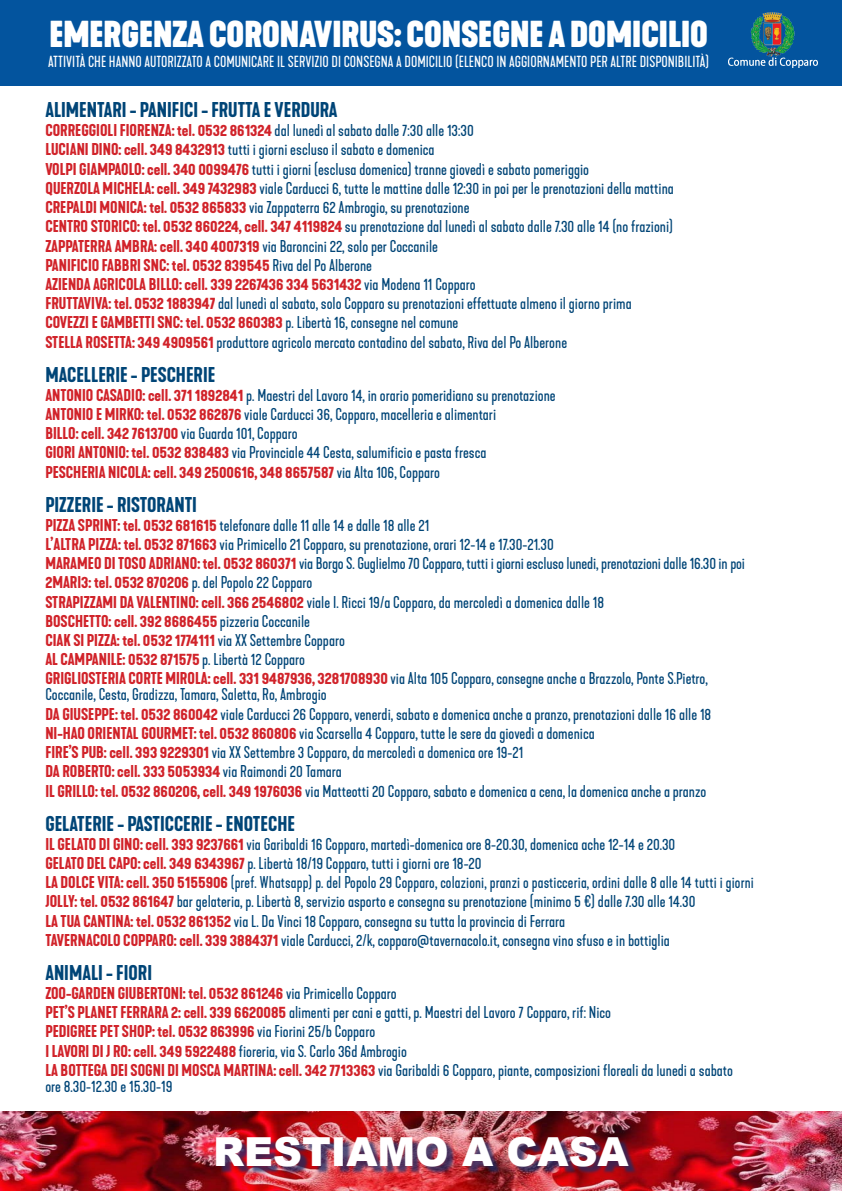
<style>
.page{position:relative;width:842px;height:1191px;background:#fff}
.page>*{position:absolute;margin:0;border:0;box-sizing:border-box;transform-origin:0 0}
.t1{font:900 40px "Arial";color:#fff}
.t2{font:900 35px "Kapra Neue";color:#fff;scale:.95 1}
.t3{font:600 20px "Kapra Neue";color:#004577}
.t4{font:16px/16px "Kapra Neue";color:#004577}
.t5{font:600 16px "Kapra Neue";color:#d1232a}
.t6{font:16px "Kapra Neue";color:#004577;scale:.96 1}
.t7{font:15px "Kapra Neue";color:#fff}
.s1{font-weight:600;color:#d1232a}
.s2{font-weight:400;color:#004577}
</style>
<div class="page">
<div style="left:0;top:0;width:842px;height:85px;background:#03549e"></div>
<img style="left:728px;top:12px;width:90px;height:55px">
<img style="left:0;top:1111px;width:842px;height:80px">
<div style="left:218px;top:1138px;width:420px;height:37px;background:#1a2c64;opacity:.75"></div>
<p class="t2" style="left:49px;top:10px;width:695px">EMERGENZA CORONAVIRUS: CONSEGNE A DOMICILIO</p>
<p class="t7" style="left:48px;top:53px;width:662px">ATTIVITÀ CHE HANNO AUTORIZZATO A COMUNICARE IL SERVIZIO DI CONSEGNA A DOMICILIO (ELENCO IN AGGIORNAMENTO PER ALTRE DISPONIBILITÀ)</p>
<p class="t3" style="left:45px;top:97px;width:294px">ALIMENTARI - PANIFICI - FRUTTA E VERDURA</p>
<p class="t4" style="left:45px;top:123px;width:430px"><span class="s1">CORREGGIOLI FIORENZA: tel. 0532 861324</span> dal lunedì al sabato dalle 7:30 alle 13:30</p>
<p class="t4" style="left:45px;top:142px;width:391px"><span class="s1">LUCIANI DINO: cell. 349 8432913</span> tutti i giorni escluso il sabato e domenica</p>
<p class="t4" style="left:45px;top:161px;width:545px"><span class="s1">VOLPI GIAMPAOLO: cell. 340 0099476</span> tutti i giorni (esclusa domenica) tranne giovedì e sabato pomeriggio</p>
<p class="t4" style="left:45px;top:180px;width:630px"><span class="s1">QUERZOLA MICHELA: cell. 349 7432983</span> viale Carducci 6, tutte le mattine dalle 12:30 in poi per le prenotazioni della mattina</p>
<p class="t4" style="left:45px;top:200px;width:426px"><span class="s1">CREPALDI MONICA: tel. 0532 865833</span> via Zappaterra 62 Ambrogio, su prenotazione</p>
<p class="t4" style="left:45px;top:219px;width:629px"><span class="s1">CENTRO STORICO: tel. 0532 860224, cell. 347 4119824</span> su prenotazione dal lunedì al sabato dalle 7.30 alle 14 (no frazioni)</p>
<p class="t5" style="left:45px;top:235px;width:394px">ZAPPATERRA AMBRA: cell. 340 4007319 <span class="s2">via Baroncini 22, solo per Coccanile</span></p>
<p class="t5" style="left:45px;top:255px;width:328px">PANIFICIO FABBRI SNC: tel. 0532 839545 <span class="s2">Riva del Po Alberone</span></p>
<p class="t5" style="left:45px;top:274px;width:432px">AZIENDA AGRICOLA BILLO: cell. 339 2267436 334 5631432 <span class="s2">via Modena 11 Copparo</span></p>
<p class="t4" style="left:45px;top:296px;width:588px"><span class="s1">FRUTTAVIVA: tel. 0532 1883947</span> dal lunedì al sabato, solo Copparo su prenotazioni effettuate almeno il giorno prima</p>
<p class="t5" style="left:45px;top:312px;width:415px">COVEZZI E GAMBETTI SNC: tel. 0532 860383 <span class="s2">p. Libertà 16, consegne nel comune</span></p>
<p class="t4" style="left:45px;top:334px;width:523px"><span class="s1">STELLA ROSETTA: 349 4909561</span> produttore agricolo mercato contadino del sabato, Riva del Po Alberone</p>
<p class="t3" style="left:45px;top:361px;width:172px">MACELLERIE - PESCHERIE</p>
<p class="t4" style="left:45px;top:387px;width:512px"><span class="s1">ANTONIO CASADIO: cell. 371 1892841</span> p. Maestri del Lavoro 14, in orario pomeridiano su prenotazione</p>
<p class="t4" style="left:45px;top:406px;width:452px"><span class="s1">ANTONIO E MIRKO: tel. 0532 862876</span> viale Carducci 36, Copparo, macelleria e alimentari</p>
<p class="t5" style="left:45px;top:423px;width:254px">BILLO: cell. 342 7613700 <span class="s2">via Guarda 101, Copparo</span></p>
<p class="t4" style="left:45px;top:445px;width:442px"><span class="s1">GIORI ANTONIO: tel. 0532 838483</span> via Provinciale 44 Cesta, salumificio e pasta fresca</p>
<p class="t5" style="left:45px;top:461px;width:396px">PESCHERIA NICOLA: cell. 349 2500616, 348 8657587 <span class="s2">via Alta 106, Copparo</span></p>
<p class="t3" style="left:45px;top:491px;width:153px">PIZZERIE - RISTORANTI</p>
<p class="t4" style="left:45px;top:517px;width:385px"><span class="s1">PIZZA SPRINT: tel. 0532 681615</span> telefonare dalle 11 alle 14 e dalle 18 alle 21</p>
<p class="t4" style="left:45px;top:536px;width:510px"><span class="s1">L’ALTRA PIZZA: tel. 0532 871663</span> via Primicello 21 Copparo, su prenotazione, orari 12-14 e 17.30-21.30</p>
<p class="t4" style="left:45px;top:556px;width:701px"><span class="s1">MARAMEO DI TOSO ADRIANO: tel. 0532 860371</span> via Borgo S. Guglielmo 70 Copparo, tutti i giorni escluso lunedi, prenotazioni dalle 16.30 in poi</p>
<p class="t5" style="left:45px;top:572px;width:268px">2MARI3: tel. 0532 870206 <span class="s2">p. del Popolo 22 Copparo</span></p>
<p class="t4" style="left:45px;top:594px;width:560px"><span class="s1">STRAPIZZAMI DA VALENTINO: cell. 366 2546802</span> viale I. Ricci 19/a Copparo, da mercoledì a domenica dalle 18</p>
<p class="t5" style="left:45px;top:611px;width:266px">BOSCHETTO: cell. 392 8686455 <span class="s2">pizzeria Coccanile</span></p>
<p class="t5" style="left:45px;top:630px;width:301px">CIAK SI PIZZA: tel. 0532 1774111 <span class="s2">via XX Settembre Copparo</span></p>
<p class="t5" style="left:45px;top:649px;width:261px">AL CAMPANILE: 0532 871575 <span class="s2">p. Libertà 12 Copparo</span></p>
<p class="t4" style="left:45px;top:671px;width:664px"><span class="s1">GRIGLIOSTERIA CORTE MIROLA: cell. 331 9487936, 3281708930</span> via Alta 105 Copparo, consegne anche a Brazzolo, Ponte S.Pietro,<br>Coccanile, Cesta, Gradizza, Tamara, Saletta, Ro, Ambrogio</p>
<p class="t4" style="left:45px;top:706px;width:667px"><span class="s1">DA GIUSEPPE: tel. 0532 860042</span> viale Carducci 26 Copparo, venerdi, sabato e domenica anche a pranzo, prenotazioni dalle 16 alle 18</p>
<p class="t4" style="left:45px;top:725px;width:551px"><span class="s1">NI-HAO ORIENTAL GOURMET: tel. 0532 860806</span> via Scarsella 4 Copparo, tutte le sere da giovedì a domenica</p>
<p class="t4" style="left:45px;top:744px;width:479px"><span class="s1">FIRE’S PUB: cell. 393 9229301</span> via XX Settembre 3 Copparo, da mercoledì a domenica ore 19-21</p>
<p class="t5" style="left:45px;top:761px;width:298px">DA ROBERTO: cell. 333 5053934 <span class="s2">via Raimondi 20 Tamara</span></p>
<p class="t4" style="left:45px;top:783px;width:662px"><span class="s1">IL GRILLO: tel. 0532 860206, cell. 349 1976036</span> via Matteotti 20 Copparo, sabato e domenica a cena, la domenica anche a pranzo</p>
<p class="t3" style="left:45px;top:810px;width:251px">GELATERIE - PASTICCERIE - ENOTECHE</p>
<p class="t4" style="left:45px;top:836px;width:631px"><span class="s1">IL GELATO DI GINO: cell. 393 9237661</span> via Garibaldi 16 Copparo, martedì-domenica ore 8-20.30, domenica ache 12-14 e 20.30</p>
<p class="t4" style="left:45px;top:855px;width:438px"><span class="s1">GELATO DEL CAPO: cell. 349 6343967</span> p. Libertà 18/19 Copparo, tutti i giorni ore 18-20</p>
<p class="t6" style="left:45px;top:872px;width:740px"><span class="s1">LA DOLCE VITA: cell. 350 5155906</span> (pref. Whatsapp) p. del Popolo 29 Copparo, colazioni, pranzi o pasticceria, ordini dalle 8 alle 14 tutti i giorni</p>
<p class="t4" style="left:45px;top:894px;width:652px"><span class="s1">JOLLY: tel. 0532 861647</span> bar gelateria, p. Libertà 8, servizio asporto e consegna su prenotazione (minimo 5 €) dalle 7.30 alle 14.30</p>
<p class="t4" style="left:45px;top:913px;width:521px"><span class="s1">LA TUA CANTINA: tel. 0532 861352</span> via L. Da Vinci 18 Copparo, consegna su tutta la provincia di Ferrara</p>
<p class="t4" style="left:45px;top:932px;width:626px"><span class="s1">TAVERNACOLO COPPARO: cell. 339 3884371</span> viale Carducci, 2/k, copparo@tavernacolo.it, consegna vino sfuso e in bottiglia</p>
<p class="t3" style="left:45px;top:959px;width:108px">ANIMALI - FIORI</p>
<p class="t5" style="left:45px;top:983px;width:353px">ZOO-GARDEN GIUBERTONI: tel. 0532 861246 <span class="s2">via Primicello Copparo</span></p>
<p class="t4" style="left:45px;top:1004px;width:567px"><span class="s1">PET’S PLANET FERRARA 2: cell. 339 6620085</span> alimenti per cani e gatti, p. Maestri del Lavoro 7 Copparo, rif: Nico</p>
<p class="t5" style="left:45px;top:1021px;width:331px">PEDIGREE PET SHOP: tel. 0532 863996 <span class="s2">via Fiorini 25/b Copparo</span></p>
<p class="t4" style="left:45px;top:1043px;width:363px"><span class="s1">I LAVORI DI J RO: cell. 349 5922488</span> fioreria, via S. Carlo 36d Ambrogio</p>
<p class="t4" style="left:45px;top:1062px;width:689px"><span class="s1">LA BOTTEGA DEI SOGNI DI MOSCA MARTINA: cell. 342 7713363</span> via Garibaldi 6 Copparo, piante, composizioni floreali da lunedi a sabato</p>
<p class="t4" style="left:45px;top:1078px;width:129px">ore 8.30-12.30 e 15.30-19</p>
<p class="t1" style="left:213px;top:1122px;width:417px">RESTIAMO A CASA</p>
</div>
